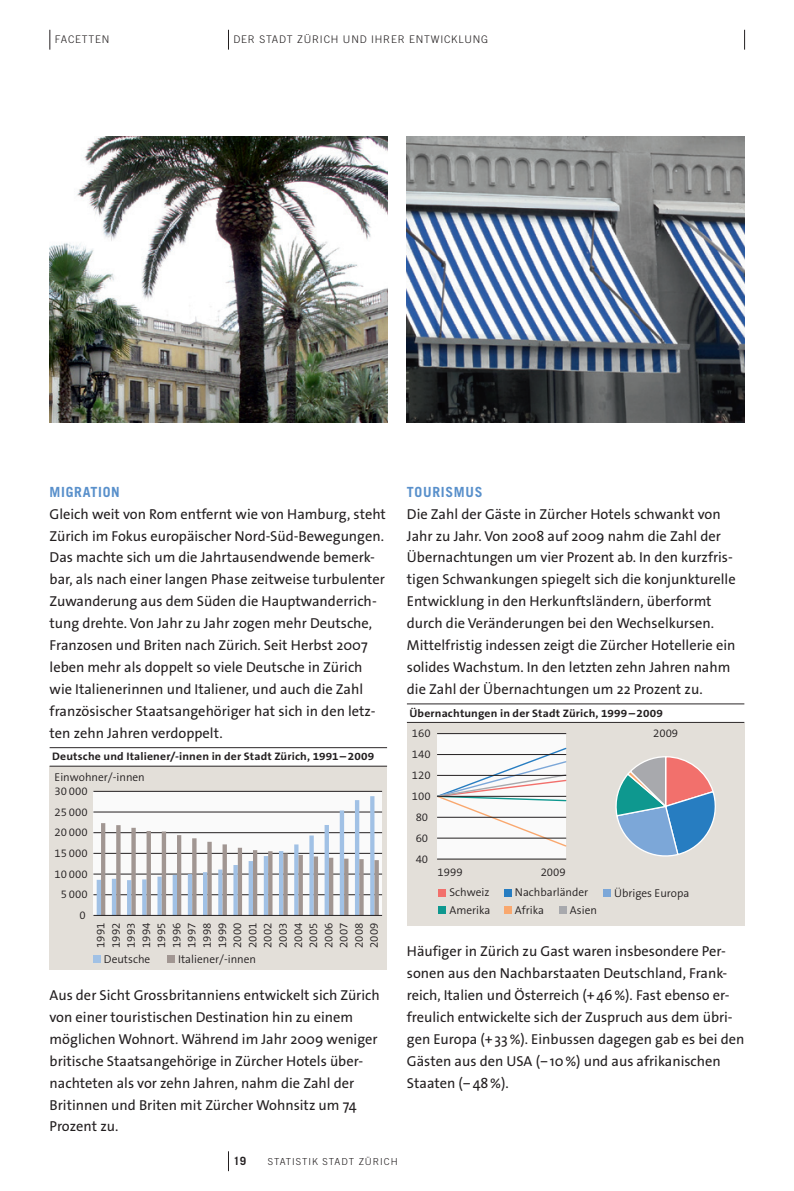
<style>
.page{position:relative;width:794px;height:1191px;background:#fff}
.page>*{position:absolute;margin:0;border:0;box-sizing:border-box;transform-origin:0 0}
.t1{font:14.35px/21.9px "The Sans OT5 Plain";color:#231f20}
.t2{font:700 14px "Trade Gothic LT Std";letter-spacing:.05em;color:#5990cb}
.t3{font:300 11.38px/15.2px "The Sans OT4";color:#231f20;text-align:justify}
.t4{font:700 11.38px "Trade Gothic LT Std";color:#231f20}
.t5{font:700 10.85px "The Sans OT7";letter-spacing:.015em;color:#231f20;scale:1.07 1}
.t6{font:300 10.5px "Trade Gothic LT Std";letter-spacing:.075em;color:#231f20}
.t7{font:300 9.62px "Trade Gothic LT Std";letter-spacing:.1em;color:#231f20}
</style>
<div class="page">
<img style="left:50px;top:136px;width:337px;height:286px">
<img style="left:407px;top:136px;width:337px;height:286px">
<div style="left:50px;top:766px;width:337px;height:203px;background:#e3dfd9"></div>
<div style="left:93px;top:791px;width:289px;height:124px;background:#fafafa"></div>
<hr style="left:93px;top:894px;width:289px;height:1px;background:#231f20">
<hr style="left:93px;top:873px;width:289px;height:1px;background:#231f20">
<hr style="left:93px;top:853px;width:289px;height:1px;background:#231f20">
<hr style="left:93px;top:832px;width:289px;height:1px;background:#231f20">
<hr style="left:93px;top:811px;width:289px;height:1px;background:#231f20">
<hr style="left:93px;top:791px;width:289px;height:1px;background:#231f20">
<hr style="left:97px;top:880px;width:4px;height:35px;background:#a1c1e5">
<hr style="left:112px;top:878px;width:4px;height:37px;background:#a1c1e5">
<hr style="left:127px;top:880px;width:4px;height:35px;background:#a1c1e5">
<div style="left:142px;top:879px;width:5px;height:36px;background:#a1c1e5"></div>
<div style="left:157px;top:876px;width:5px;height:39px;background:#a1c1e5"></div>
<hr style="left:173px;top:875px;width:4px;height:40px;background:#a1c1e5">
<hr style="left:188px;top:874px;width:4px;height:41px;background:#a1c1e5">
<hr style="left:203px;top:872px;width:4px;height:43px;background:#a1c1e5">
<svg style="left:218px;top:869px;width:4px;height:46px"></svg>
<div style="left:233px;top:865px;width:5px;height:50px;background:#a1c1e5"></div>
<hr style="left:249px;top:861px;width:4px;height:54px;background:#a1c1e5">
<hr style="left:264px;top:856px;width:4px;height:59px;background:#a1c1e5">
<hr style="left:279px;top:851px;width:4px;height:64px;background:#a1c1e5">
<svg style="left:294px;top:844px;width:4px;height:71px"></svg>
<div style="left:309px;top:835px;width:5px;height:80px;background:#a1c1e5"></div>
<div style="left:324px;top:825px;width:5px;height:90px;background:#a1c1e5"></div>
<hr style="left:340px;top:810px;width:4px;height:105px;background:#a1c1e5">
<hr style="left:355px;top:800px;width:4px;height:115px;background:#a1c1e5">
<svg style="left:370px;top:796px;width:4px;height:119px"></svg>
<hr style="left:101px;top:823px;width:4px;height:92px;background:#a19692">
<div style="left:116px;top:825px;width:5px;height:90px;background:#a19692"></div>
<div style="left:131px;top:827px;width:5px;height:88px;background:#a19692"></div>
<hr style="left:147px;top:831px;width:4px;height:84px;background:#a19692">
<hr style="left:162px;top:831px;width:4px;height:84px;background:#a19692">
<hr style="left:177px;top:835px;width:4px;height:80px;background:#a19692">
<svg style="left:192px;top:838px;width:4px;height:77px"></svg>
<div style="left:207px;top:841px;width:5px;height:74px;background:#a19692"></div>
<div style="left:222px;top:844px;width:5px;height:71px;background:#a19692"></div>
<hr style="left:238px;top:847px;width:4px;height:68px;background:#a19692">
<hr style="left:253px;top:850px;width:4px;height:65px;background:#a19692">
<svg style="left:268px;top:851px;width:4px;height:64px"></svg>
<div style="left:283px;top:853px;width:5px;height:62px;background:#a19692"></div>
<div style="left:298px;top:855px;width:5px;height:60px;background:#a19692"></div>
<hr style="left:314px;top:856px;width:4px;height:59px;background:#a19692">
<hr style="left:329px;top:857px;width:4px;height:58px;background:#a19692">
<hr style="left:344px;top:858px;width:4px;height:57px;background:#a19692">
<div style="left:359px;top:859px;width:5px;height:56px;background:#a19692"></div>
<div style="left:374px;top:860px;width:5px;height:55px;background:#a19692"></div>
<div style="left:93px;top:955px;width:8px;height:8px;background:#a1c1e5"></div>
<div style="left:167px;top:955px;width:8px;height:8px;background:#a19692"></div>
<hr style="left:93px;top:915px;width:289px;height:1px;background:#231f20">
<hr style="left:50px;top:766px;width:337px;height:1px;background:#231f20">
<hr style="left:50px;top:747px;width:337px;height:1px;background:#231f20">
<div style="left:407px;top:722px;width:337px;height:204px;background:#e3dfd9"></div>
<div style="left:437px;top:733px;width:129px;height:126px;background:#fafafa"></div>
<svg style="left:615px;top:756px;width:101px;height:101px"></svg>
<div style="left:438px;top:889px;width:8px;height:7px;background:#f2706c"></div>
<div style="left:504px;top:889px;width:7px;height:7px;background:#277dc1"></div>
<div style="left:603px;top:889px;width:7px;height:7px;background:#7ca7d8"></div>
<div style="left:438px;top:906px;width:8px;height:7px;background:#0e988f"></div>
<div style="left:504px;top:906px;width:7px;height:7px;background:#f9a86f"></div>
<div style="left:559px;top:906px;width:7px;height:7px;background:#a8a9ad"></div>
<svg style="left:437px;top:747px;width:130px;height:100px"></svg>
<hr style="left:437px;top:733px;width:129px;height:1px;background:#231f20">
<hr style="left:437px;top:754px;width:129px;height:1px;background:#231f20">
<hr style="left:437px;top:775px;width:129px;height:1px;background:#231f20">
<hr style="left:437px;top:817px;width:129px;height:1px;background:#231f20">
<hr style="left:437px;top:838px;width:129px;height:1px;background:#231f20">
<hr style="left:437px;top:858px;width:129px;height:1px;background:#231f20">
<hr style="left:437px;top:796px;width:129px;height:1px;background:#231f20">
<hr style="left:407px;top:722px;width:337px;height:1px;background:#231f20">
<hr style="left:407px;top:703px;width:337px;height:1px;background:#231f20">
<svg style="left:228px;top:1151px;width:1px;height:20px"></svg>
<svg style="left:50px;top:30px;width:1px;height:20px"></svg>
<svg style="left:228px;top:30px;width:1px;height:20px"></svg>
<svg style="left:744px;top:30px;width:1px;height:20px"></svg>
<p class="t6" style="left:55px;top:33px;width:56px">FACETTEN</p>
<p class="t6" style="left:233px;top:34px;width:256px">DER STADT ZÜRICH UND IHRER ENTWICKLUNG</p>
<p class="t2" style="left:50px;top:483px;width:20px">MIGRATI</p>
<p class="t2" style="left:103px;top:483px;width:17px">ON</p>
<p class="t1" style="left:50px;top:503px;width:338px">Gleich weit von Rom entfernt wie von Hamburg, steht Zürich im Fokus europäischer Nord-Süd-Bewegungen.<br>Das machte sich um die Jahrtausendwende bemerk&shy;bar, als nach einer langen Phase zeitweise turbulenter Zuwanderung aus dem Süden die Hauptwanderrich&shy;tung drehte. Von Jahr zu Jahr zogen mehr Deutsche, Franzosen und Briten nach Zürich. Seit Herbst 2007 leben mehr als doppelt so viele Deutsche in Zürich wie Italienerinnen und Italiener, und auch die Zahl französischer Staatsangehöriger hat sich in den letz&shy;ten zehn Jahren verdoppelt.</p>
<p class="t5" style="left:52px;top:749px;width:303px">Deutsche und Italiener/-innen in der Stadt Zürich, 1991–2009</p>
<p class="t3" style="left:55px;top:769px;width:92px">Einwohner/-innen</p>
<p class="t3" style="left:55px;top:783px;width:35px">30 000</p>
<p class="t3" style="left:55px;top:804px;width:35px">25 000</p>
<p class="t3" style="left:55px;top:825px;width:35px">20 000</p>
<p class="t3" style="left:55px;top:845px;width:35px">15 000</p>
<p class="t3" style="left:55px;top:866px;width:35px">10 000</p>
<p class="t3" style="left:61px;top:887px;width:28px">5 000</p>
<p class="t3" style="left:80px;top:907px;width:8px">0</p>
<p class="t3" style="left:93px;top:948px;width:27px;rotate:-90deg">1991<br>1992<br>1993<br>1994<br>1995<br>1996<br>1997<br>1998<br>1999<br>2000<br>2001<br>2002<br>2003<br>2004<br>2005<br>2006<br>2007<br>2008<br>2009</p>
<p class="t3" style="left:104px;top:951px;width:48px">Deutsche</p>
<p class="t3" style="left:178px;top:951px;width:79px">Italiener/-innen</p>
<p class="t1" style="left:50px;top:984px;width:332px">Aus der Sicht Grossbritanniens entwickelt sich Zürich von einer touristischen Destination hin zu einem möglichen Wohnort. Während im Jahr 2009 weniger britische Staatsangehörige in Zürcher Hotels über&shy;nachteten als vor zehn Jahren, nahm die Zahl der Britinnen und Briten mit Zürcher Wohnsitz um 74<br>Prozent zu.</p>
<p class="t4" style="left:233px;top:1153px;width:14px">19</p>
<p class="t7" style="left:268px;top:1155px;width:131px">STATISTIK STADT ZÜRICH</p>
<p class="t2" style="left:407px;top:483px;width:26px">TOURISMUS</p>
<p class="t1" style="left:407px;top:503px;width:330px">Die Zahl der Gäste in Zürcher Hotels schwankt von Jahr zu Jahr. Von 2008 auf 2009 nahm die Zahl der Übernachtungen um vier Prozent ab. In den kurzfris&shy;tigen Schwankungen spiegelt sich die konjunkturelle Entwicklung in den Herkunftsländern, überformt durch die Veränderungen bei den Wechselkursen.<br>Mittelfristig indessen zeigt die Zürcher Hotellerie ein solides Wachstum. In den letzten zehn Jahren nahm die Zahl der Übernachtungen um 22 Prozent zu.</p>
<p class="t5" style="left:409px;top:706px;width:238px">Übernachtungen in der Stadt Zürich, 1999–2009</p>
<p class="t3" style="left:412px;top:725px;width:20px">160</p>
<p class="t3" style="left:412px;top:746px;width:20px">140</p>
<p class="t3" style="left:412px;top:767px;width:20px">120</p>
<p class="t3" style="left:412px;top:788px;width:20px">100</p>
<p class="t3" style="left:416px;top:809px;width:14px">80</p>
<p class="t3" style="left:416px;top:830px;width:14px">60</p>
<p class="t3" style="left:416px;top:851px;width:14px">40</p>
<p class="t3" style="left:437px;top:864px;width:27px">1999</p>
<p class="t3" style="left:540px;top:864px;width:27px">2009</p>
<p class="t3" style="left:653px;top:725px;width:27px">2009</p>
<p class="t3" style="left:449px;top:885px;width:42px">Schweiz</p>
<p class="t3" style="left:515px;top:885px;width:75px">Nachbarländer</p>
<p class="t3" style="left:614px;top:885px;width:77px">Übriges Europa</p>
<p class="t3" style="left:449px;top:902px;width:43px">Amerika</p>
<p class="t3" style="left:515px;top:902px;width:31px">Afrika</p>
<p class="t3" style="left:570px;top:902px;width:29px">Asien</p>
<p class="t1" style="left:407px;top:940px;width:339px">Häufiger in Zürich zu Gast waren insbesondere Per&shy;sonen aus den Nachbarstaaten Deutschland, Frank&shy;reich, Italien und Österreich (+46%). Fast ebenso er&shy;freulich entwickelte sich der Zuspruch aus dem übri&shy;gen Europa (+33%). Einbussen dagegen gab es bei den Gästen aus den USA (‒10%) und aus afrikanischen Staaten (‒48%).</p>
</div>
